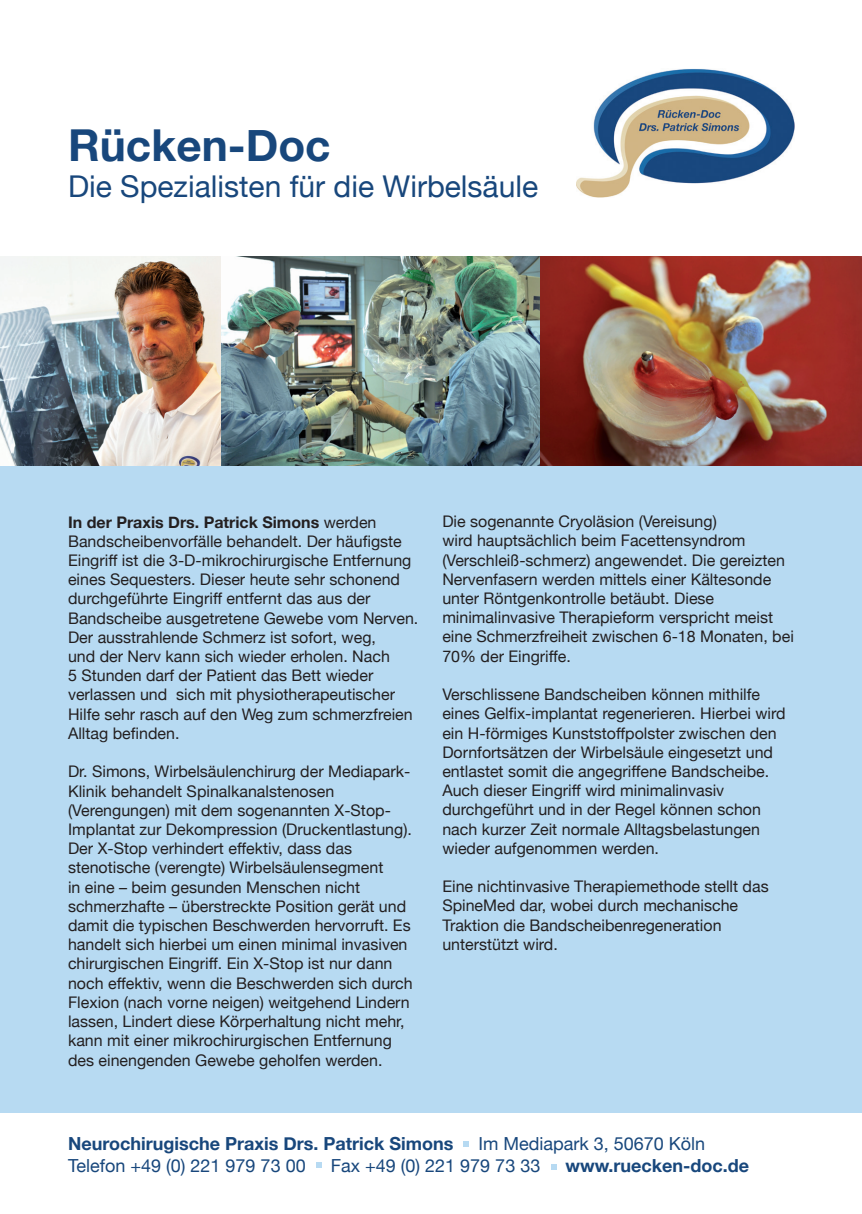
<style>
.page{position:relative;width:862px;height:1214px;background:#fff}
.page>*{position:absolute;margin:0;border:0;box-sizing:border-box;transform-origin:0 0}
.t1{font:700 44px "Helvetica Neue";color:#18477c}
.t2{font:30px "Helvetica Neue";color:#18477c}
.t3{font:18px "Helvetica Neue";color:#18477c}
.t4{font:700 18px "Helvetica Neue";color:#18477c}
.t5{font:16px/19.2px "Helvetica Neue";color:#231f20}
.s1{font-weight:700}
</style>
<div class="page">
<img style="left:576px;top:69px;width:218px;height:128px">
<img style="left:0;top:256px;width:540px;height:210px">
<img style="left:540px;top:256px;width:322px;height:210px">
<div style="left:0;top:466px;width:862px;height:646px;background:#b7daf2"></div>
<svg style="left:551px;top:1164px;width:6px;height:5px"></svg>
<svg style="left:463px;top:1141px;width:6px;height:5px"></svg>
<svg style="left:316px;top:1162px;width:5px;height:6px"></svg>
<p class="t1" style="left:68px;top:118px;width:264px">Rücken-Doc</p>
<p class="t2" style="left:68px;top:168px;width:471px">Die Spezialisten für die Wirbelsäule</p>
<p class="t5" style="left:68px;top:512px;width:352px"><span class="s1">In der Praxis Drs. Patrick Simons</span> werden Bandscheibenvorfälle behandelt. Der häufigste Eingriff ist die 3-D-mikrochirurgische Entfernung eines Sequesters. Dieser heute sehr schonend durchgeführte Eingriff entfernt das aus der Bandscheibe ausgetretene Gewebe vom Nerven.<br>Der ausstrahlende Schmerz ist sofort, weg,<br>und der Nerv kann sich wieder erholen. Nach<br>5 Stunden darf der Patient das Bett wieder verlassen und sich mit physiotherapeutischer Hilfe sehr rasch auf den Weg zum schmerzfreien Alltag befinden.</p>
<p class="t5" style="left:68px;top:761px;width:346px">Dr. Simons, Wirbelsäulenchirurg der Mediapark-Klinik behandelt Spinalkanalstenosen (Verengungen) mit dem sogenannten X-Stop-Implantat zur Dekompression (Druckentlastung).<br>Der X-Stop verhindert effektiv, dass das stenotische (verengte) Wirbelsäulensegment<br>in eine – beim gesunden Menschen nicht schmerzhafte – überstreckte Position gerät und damit die typischen Beschwerden hervorruft. Es handelt sich hierbei um einen minimal invasiven chirurgischen Eingriff. Ein X-Stop ist nur dann noch effektiv, wenn die Beschwerden sich durch Flexion (nach vorne neigen) weitgehend Lindern lassen, Lindert diese Körperhaltung nicht mehr, kann mit einer mikrochirurgischen Entfernung des einengenden Gewebe geholfen werden.</p>
<p class="t5" style="left:442px;top:511px;width:353px">Die sogenannte Cryoläsion (Vereisung)<br>wird hauptsächlich beim Facettensyndrom (Verschleiß-schmerz) angewendet. Die gereizten Nervenfasern werden mittels einer Kältesonde unter Röntgenkontrolle betäubt. Diese minimalinvasive Therapieform verspricht meist eine Schmerzfreiheit zwischen 6-18 Monaten, bei 70% der Eingriffe.</p>
<p class="t5" style="left:442px;top:684px;width:345px">Verschlissene Bandscheiben können mithilfe eines Gelfix-implantat regenerieren. Hierbei wird ein H-förmiges Kunststoffpolster zwischen den Dornfortsätzen der Wirbelsäule eingesetzt und entlastet somit die angegriffene Bandscheibe.<br>Auch dieser Eingriff wird minimalinvasiv durchgeführt und in der Regel können schon nach kurzer Zeit normale Alltagsbelastungen wieder aufgenommen werden.</p>
<p class="t5" style="left:442px;top:876px;width:328px">Eine nichtinvasive Therapiemethode stellt das SpineMed dar, wobei durch mechanische Traktion die Bandscheibenregeneration unterstützt wird.</p>
<p class="t4" style="left:68px;top:1132px;width:387px">Neurochirugische Praxis Drs. Patrick Simons</p>
<p class="t3" style="left:478px;top:1132px;width:228px">Im Mediapark 3, 50670 Köln</p>
<p class="t3" style="left:68px;top:1154px;width:239px">Telefon +49 (0) 221 979 73 00</p>
<p class="t3" style="left:331px;top:1154px;width:211px">Fax +49 (0) 221 979 73 33</p>
<p class="t4" style="left:565px;top:1154px;width:185px">www.ruecken-doc.de</p>
</div>
